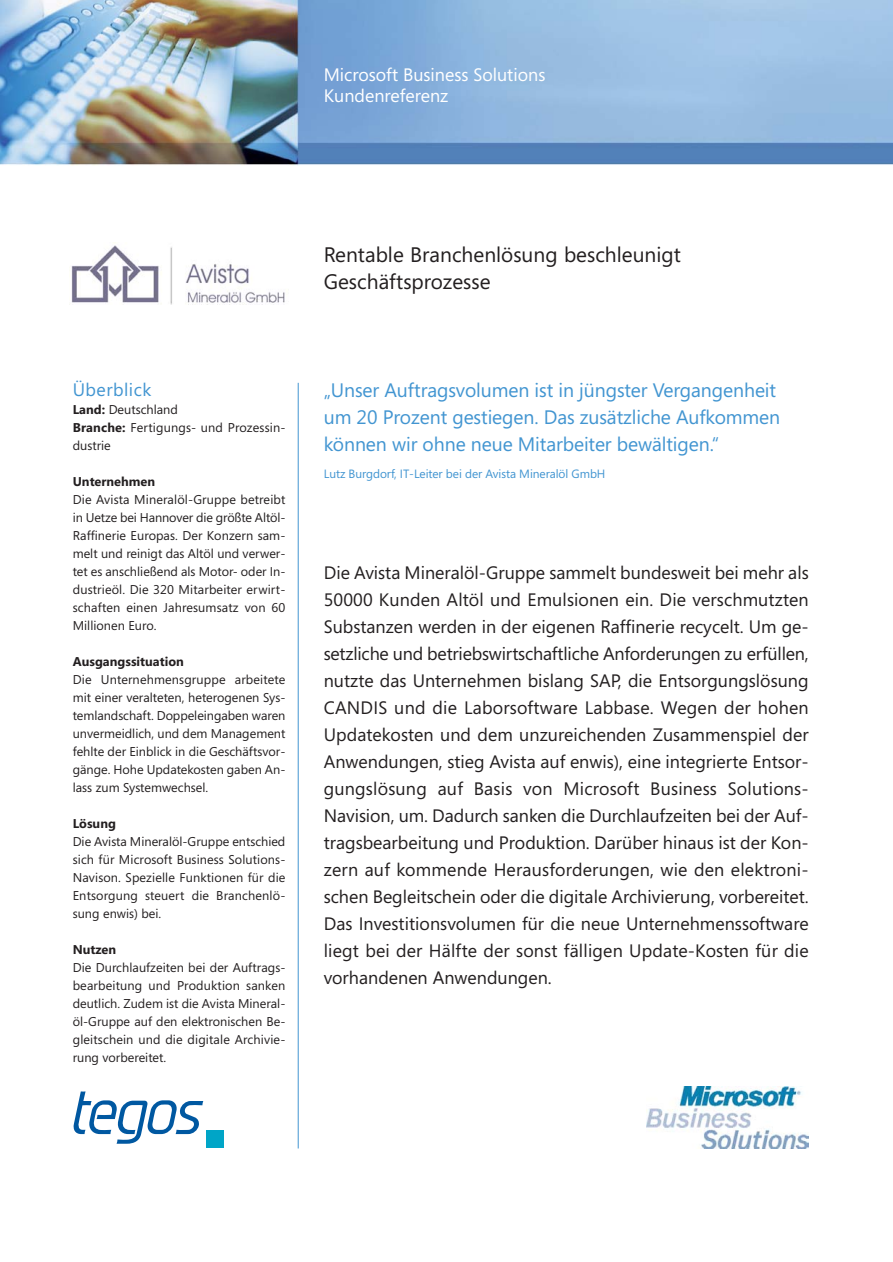
<style>
.page{position:relative;width:893px;height:1262px;background:#fff}
.page>*{position:absolute;margin:0;border:0;box-sizing:border-box;transform-origin:0 0}
.t1{font:21px/27px "Segoe";color:#231f20}
.t2{font:19.5px/27px "Segoe";letter-spacing:-.005em;color:#4295d1}
.t3{font:18px/27px "Segoe";color:#231f20;text-align:justify}
.t4{font:18px/21px "Segoe";color:#fff}
.t5{font:18px "Segoe";letter-spacing:.025em;color:#4295d1}
.t6{font:12.75px/18px "Segoe";letter-spacing:.01em;color:#231f20;text-align:justify}
.t7{font:700 12.75px "Segoe";color:#231f20}
.t8{font:12px "Segoe";letter-spacing:-.005em;color:#4295d1}
.s1{font-weight:700}
</style>
<div class="page">
<hr style="left:298px;top:383px;width:1px;height:765px;background:#4295d1">
<img style="left:71px;top:245px;width:214px;height:59px">
<img style="left:0;top:0;width:892px;height:166px">
<img style="left:646px;top:1086px;width:162px;height:62px">
<svg style="left:73px;top:1091px;width:130px;height:52px"></svg>
<div style="left:206px;top:1129px;width:17px;height:18px;background:#00a5c7"></div>
<h3 class="t4" style="left:324px;top:67px;width:223px">Microsoft Business Solutions<br>Kundenreferenz</h3>
<h3 class="t5" style="left:73px;top:383px;width:80px">Überblick</h3>
<p class="t6" style="left:73px;top:402px;width:214px;text-align:left"><span class="s1">Land:</span> Deutschland<br><span class="s1">Branche:</span> Fertigungs- und Prozessin&shy;dustrie</p>
<p class="t7" style="left:73px;top:477px;width:84px">Unternehmen</p>
<p class="t6" style="left:73px;top:492px;width:214px">Die Avista Mineralöl-Gruppe betreibt in Uetze bei Hannover die größte Altöl-Raffinerie Europas. Der Konzern sam&shy;melt und reinigt das Altöl und verwer&shy;tet es anschließend als Motor- oder In&shy;dustrieöl. Die 320 Mitarbeiter erwirt&shy;schaften einen Jahresumsatz von 60<br>Millionen Euro.</p>
<p class="t7" style="left:73px;top:657px;width:113px">Ausgangssituation</p>
<p class="t6" style="left:73px;top:672px;width:214px">Die Unternehmensgruppe arbeitete mit einer veralteten, heterogenen Sys&shy;temlandschaft. Doppeleingaben waren unvermeidlich, und dem Management fehlte der Einblick in die Geschäftsvor&shy;gänge. Hohe Updatekosten gaben An&shy;lass zum Systemwechsel.</p>
<p class="t7" style="left:73px;top:819px;width:45px">Lösung</p>
<p class="t6" style="left:73px;top:834px;width:214px">Die Avista Mineralöl-Gruppe entschied sich für Microsoft Business Solutions-Navison. Spezielle Funktionen für die Entsorgung steuert die Branchenlö&shy;sung enwis) bei.</p>
<p class="t7" style="left:73px;top:945px;width:45px">Nutzen</p>
<p class="t6" style="left:73px;top:960px;width:214px">Die Durchlaufzeiten bei der Auftrags&shy;bearbeitung und Produktion sanken deutlich. Zudem ist die Avista Mineral&shy;öl-Gruppe auf den elektronischen Be&shy;gleitschein und die digitale Archivie&shy;rung vorbereitet.</p>
<h1 class="t1" style="left:324px;top:244px;width:359px">Rentable Branchenlösung beschleunigt<br>Geschäftsprozesse</h1>
<h2 class="t2" style="left:324px;top:379px;width:458px">„Unser Auftragsvolumen ist in jüngster Vergangenheit um 20 Prozent gestiegen. Das zusätzliche Aufkommen können wir ohne neue Mitarbeiter bewältigen.“</h2>
<p class="t8" style="left:324px;top:470px;width:283px">Lutz Burgdorf, IT-Leiter bei der Avista Mineralöl GmbH</p>
<p class="t3" style="left:324px;top:561px;width:486px">Die Avista Mineralöl-Gruppe sammelt bundesweit bei mehr als 50000 Kunden Altöl und Emulsionen ein. Die verschmutzten Substanzen werden in der eigenen Raffinerie recycelt. Um ge&shy;setzliche und betriebswirtschaftliche Anforderungen zu erfüllen, nutzte das Unternehmen bislang SAP, die Entsorgungslösung CANDIS und die Laborsoftware Labbase. Wegen der hohen Updatekosten und dem unzureichenden Zusammenspiel der Anwendungen, stieg Avista auf enwis), eine integrierte Entsor&shy;gungslösung auf Basis von Microsoft Business Solutions-Navision, um. Dadurch sanken die Durchlaufzeiten bei der Auf&shy;tragsbearbeitung und Produktion. Darüber hinaus ist der Kon&shy;zern auf kommende Herausforderungen, wie den elektroni&shy;schen Begleitschein oder die digitale Archivierung, vorbereitet.<br>Das Investitionsvolumen für die neue Unternehmenssoftware liegt bei der Hälfte der sonst fälligen Update-Kosten für die vorhandenen Anwendungen.</p>
</div>
